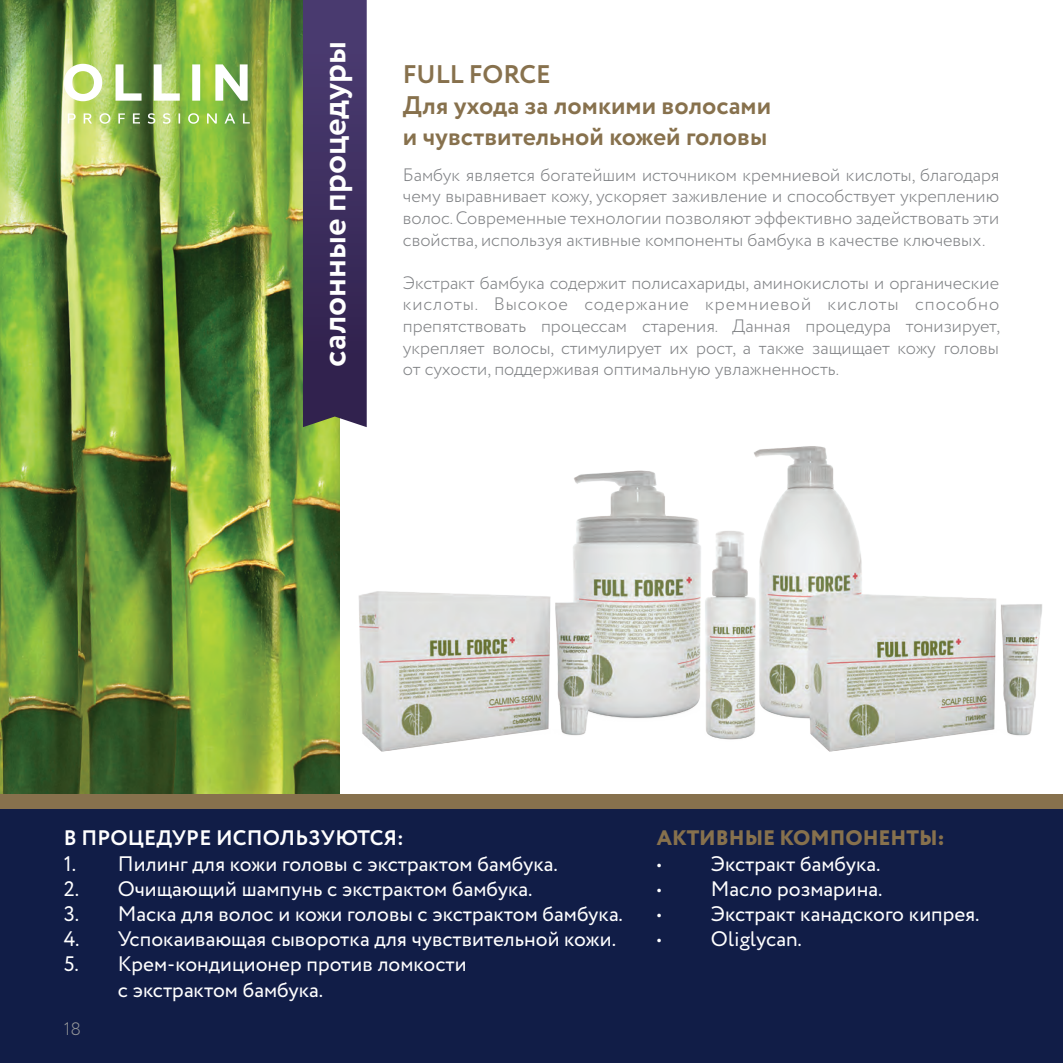
<style>
.page{position:relative;width:1063px;height:1063px;background:#fff}
.page>*{position:absolute;margin:0;border:0;box-sizing:border-box;transform-origin:0 0}
.t1{font:700 34.05px "Circe";color:#fff}
.t2{font:700 25.5px/30.6px "Circe";color:#87714d}
.t3{font:21px/25.2px "Circe";color:#fff}
.t4{font:700 21px "Circe";letter-spacing:.01em;color:#fff}
.t5{font:800 21px "Circe";color:#87714d}
.t6{font:300 18px/21.6px "Circe";color:#808285;text-align:justify}
.t7{font:300 18px "Circe";color:#939598}
</style>
<div class="page">
<img style="left:0;top:0;width:339px;height:794px">
<svg style="left:64px;top:64px;width:184px;height:37px"></svg>
<svg style="left:68px;top:113px;width:182px;height:11px;background:#a6c574"></svg>
<div style="left:0;top:809px;width:1063px;height:254px;background:#111d47"></div>
<div style="left:0;top:794px;width:1063px;height:15px;background:#87714d"></div>
<svg style="left:303px;top:0;width:64px;height:427px;background:#3e2f5e"></svg>
<img style="left:342px;top:389px;width:700px;height:363px">
<h1 class="t1" style="left:311px;top:367px;width:328px;rotate:-90deg">салонные процедуры</h1>
<h2 class="t2" style="left:403px;top:61px;width:370px">FULL FORCE<br>Для ухода за ломкими волосами и чувствительной кожей головы</h2>
<p class="t6" style="left:403px;top:164px;width:598px">Бамбук является богатейшим источником кремниевой кислоты, благодаря чему выравнивает кожу, ускоряет заживление и способствует укреплению волос. Современные технологии позволяют эффективно задействовать эти свойства, используя активные компоненты бамбука в качестве ключевых.</p>
<p class="t6" style="left:403px;top:272px;width:599px">Экстракт бамбука содержит полисахариды, аминокислоты и органические кислоты. Высокое содержание кремниевой кислоты способно препятствовать процессам старения. Данная процедура тонизирует, укрепляет волосы, стимулирует их рост, а также защищает кожу головы от сухости, поддерживая оптимальную увлажненность.</p>
<p class="t4" style="left:64px;top:824px;width:341px">В ПРОЦЕДУРЕ ИСПОЛЬЗУЮТСЯ:</p>
<p class="t3" style="left:64px;top:852px;width:496px">1. Пилинг для кожи головы с экстрактом бамбука.</p>
<p class="t3" style="left:64px;top:877px;width:470px">2. Очищающий шампунь с экстрактом бамбука.</p>
<p class="t3" style="left:64px;top:902px;width:561px">3. Маска для волос и кожи головы с экстрактом бамбука.</p>
<p class="t3" style="left:64px;top:927px;width:554px">4. Успокаивающая сыворотка для чувствительной кожи.</p>
<p class="t3" style="left:118px;top:952px;width:350px;text-indent:-54px">5. Крем-кондиционер против ломкости с экстрактом бамбука.</p>
<p class="t7" style="left:64px;top:1017px;width:19px">18</p>
<p class="t5" style="left:657px;top:824px;width:289px">АКТИВНЫЕ КОМПОНЕНТЫ:</p>
<p class="t3" style="left:657px;top:852px;width:225px">• Экстракт бамбука.</p>
<p class="t3" style="left:657px;top:877px;width:227px">• Масло розмарина.</p>
<p class="t3" style="left:657px;top:902px;width:324px">• Экстракт канадского кипрея.</p>
<p class="t3" style="left:657px;top:927px;width:147px">• Oliglycan.</p>
</div>
